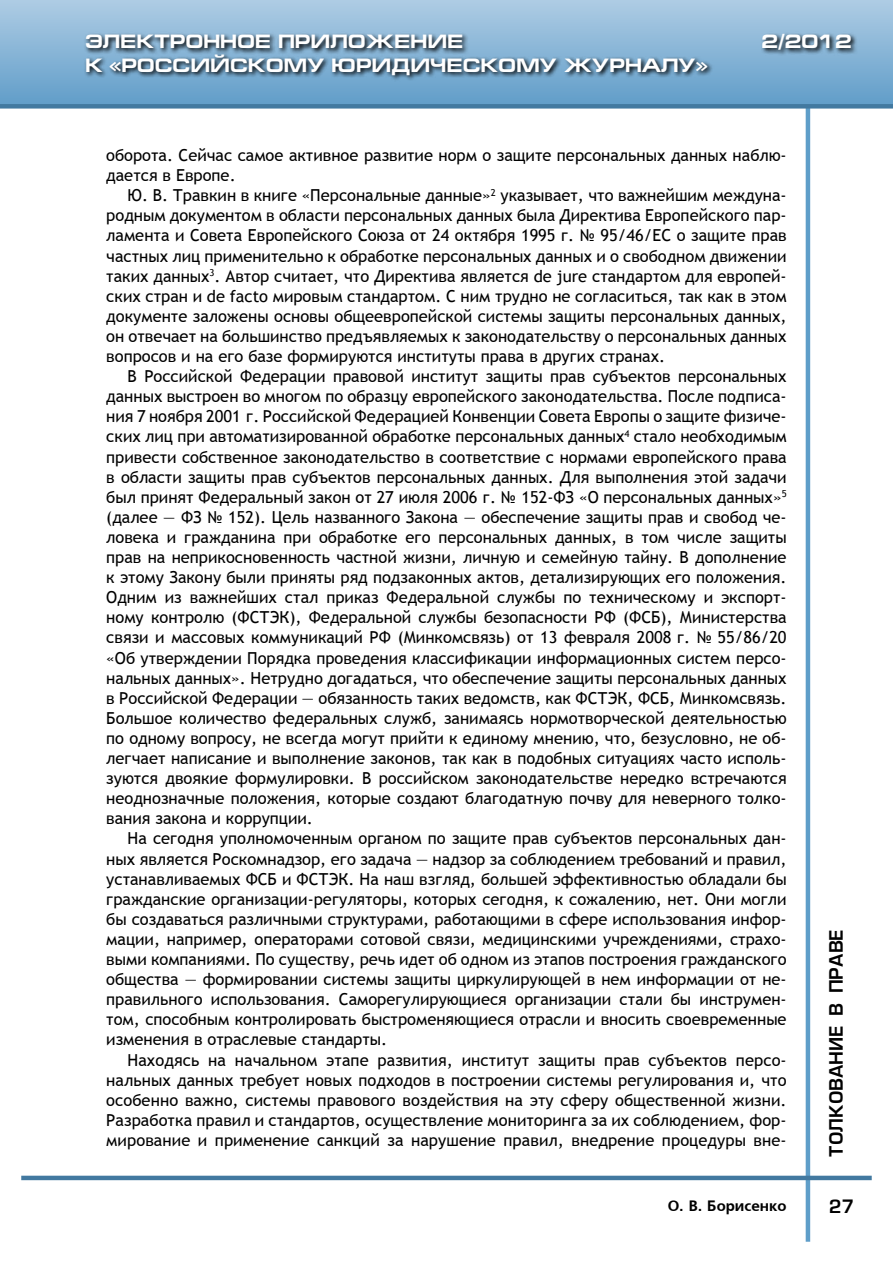
<style>
.page{position:relative;width:893px;height:1263px;background:#fff}
.page>*{position:absolute;margin:0;border:0;box-sizing:border-box;transform-origin:0 0}
.t1{font:700 19.5px "Europe Ext";color:#fff}
.t2{font:18px "Europe Demi Normal";color:#000}
.t3{font:16.5px/20.1px "Trebuchet MS";color:#000;text-align:justify}
.t4{font:15px "Free Set Bold Cyrillic";color:#000}
</style>
<div class="page">
<hr style="left:806px;top:91px;width:4px;height:1151px;background:#5f9ec9">
<hr style="left:21px;top:1176px;width:851px;height:4px;background:#4279a0">
<div style="left:0;top:0;width:893px;height:106px;background:linear-gradient(to bottom,#aecce4,#619dc9)"></div>
<div style="left:0;top:104px;width:893px;height:5px;background:#4279a0"></div>
<svg style="left:83px;top:31px;width:810px;height:121px"></svg>
<p class="t1" style="left:85px;top:31px;width:380px">ЭЛЕКТРОННОЕ ПРИЛОЖЕНИЕ</p>
<p class="t1" style="left:761px;top:31px;width:92px">2/2012</p>
<p class="t1" style="left:85px;top:54px;width:624px">К «РОССИЙСКОМУ ЮРИДИЧЕСКОМУ ЖУРНАЛУ»</p>
<p class="t3" style="left:106px;top:145px;width:682px">оборота. Сейчас самое активное развитие норм о защите персональных данных наблю&shy;дается в Европе.</p>
<p class="t3" style="left:106px;top:186px;width:682px;text-indent:21px">Ю. В. Травкин в книге «Персональные данные»<sup>2</sup> указывает, что важнейшим междуна&shy;родным документом в области персональных данных была Директива Европейского пар&shy;ламента и Совета Европейского Союза от 24 октября 1995 г. № 95/46/ЕС о защите прав частных лиц применительно к обработке персональных данных и о свободном движении таких данных<sup>3</sup>. Автор считает, что Директива является de jure стандартом для европей&shy;ских стран и de facto мировым стандартом. С ним трудно не согласиться, так как в этом документе заложены основы общеевропейской системы защиты персональных данных, он отвечает на большинство предъявляемых к законодательству о персональных данных вопросов и на его базе формируются институты права в других странах.</p>
<p class="t3" style="left:106px;top:366px;width:682px;text-indent:21px">В Российской Федерации правовой институт защиты прав субъектов персональных данных выстроен во многом по образцу европейского законодательства. После подписа&shy;ния 7 ноября 2001 г. Российской Федерацией Конвенции Совета Европы о защите физиче&shy;ских лиц при автоматизированной обработке персональных данных<sup>4</sup> стало необходимым привести собственное законодательство в соответствие с нормами европейского права в области защиты прав субъектов персональных данных. Для выполнения этой задачи был принят Федеральный закон от 27 июля 2006 г. № 152-ФЗ «О персональных данных»<sup>5 </sup>(далее — ФЗ № 152). Цель названного Закона — обеспечение защиты прав и свобод че&shy;ловека и гражданина при обработке его персональных данных, в том числе защиты прав на неприкосновенность частной жизни, личную и семейную тайну. В дополнение к этому Закону были приняты ряд подзаконных актов, детализирующих его положения.<br>Одним из важнейших стал приказ Федеральной службы по техническому и экспорт&shy;ному контролю (ФСТЭК), Федеральной службы безопасности РФ (ФСБ), Министерства связи и массовых коммуникаций РФ (Минкомсвязь) от 13 февраля 2008 г. № 55/86/20 «Об утверждении Порядка проведения классификации информационных систем персо&shy;нальных данных». Нетрудно догадаться, что обеспечение защиты персональных данных в Российской Федерации — обязанность таких ведомств, как ФСТЭК, ФСБ, Минкомсвязь.<br>Большое количество федеральных служб, занимаясь нормотворческой деятельностью по одному вопросу, не всегда могут прийти к единому мнению, что, безусловно, не об&shy;легчает написание и выполнение законов, так как в подобных ситуациях часто исполь&shy;зуются двоякие формулировки. В российском законодательстве нередко встречаются неоднозначные положения, которые создают благодатную почву для неверного толко&shy;вания закона и коррупции.</p>
<p class="t3" style="left:106px;top:829px;width:682px;text-indent:21px">На сегодня уполномоченным органом по защите прав субъектов персональных дан&shy;ных является Роскомнадзор, его задача — надзор за соблюдением требований и правил, устанавливаемых ФСБ и ФСТЭК. На наш взгляд, большей эффективностью обладали бы гражданские организации-регуляторы, которых сегодня, к сожалению, нет. Они могли бы создаваться различными структурами, работающими в сфере использования инфор&shy;мации, например, операторами сотовой связи, медицинскими учреждениями, страхо&shy;выми компаниями. По существу, речь идет об одном из этапов построения гражданского общества — формировании системы защиты циркулирующей в нем информации от не&shy;правильного использования. Саморегулирующиеся организации стали бы инструмен&shy;том, способным контролировать быстроменяющиеся отрасли и вносить своевременные изменения в отраслевые стандарты.</p>
<p class="t3" style="left:106px;top:1050px;width:682px;text-indent:21px">Находясь на начальном этапе развития, институт защиты прав субъектов персо&shy;нальных данных требует новых подходов в построении системы регулирования и, что особенно важно, системы правового воздействия на эту сферу общественной жизни.<br>Разработка правил и стандартов, осуществление мониторинга за их соблюдением, фор&shy;мирование и применение санкций за нарушение правил, внедрение процедуры вне-</p>
<p class="t4" style="left:668px;top:1197px;width:120px">О. В. Борисенко</p>
<p class="t2" style="left:826px;top:1157px;width:229px;rotate:-90deg">толкование в праве</p>
<p class="t2" style="left:829px;top:1196px;width:27px">27</p>
</div>
